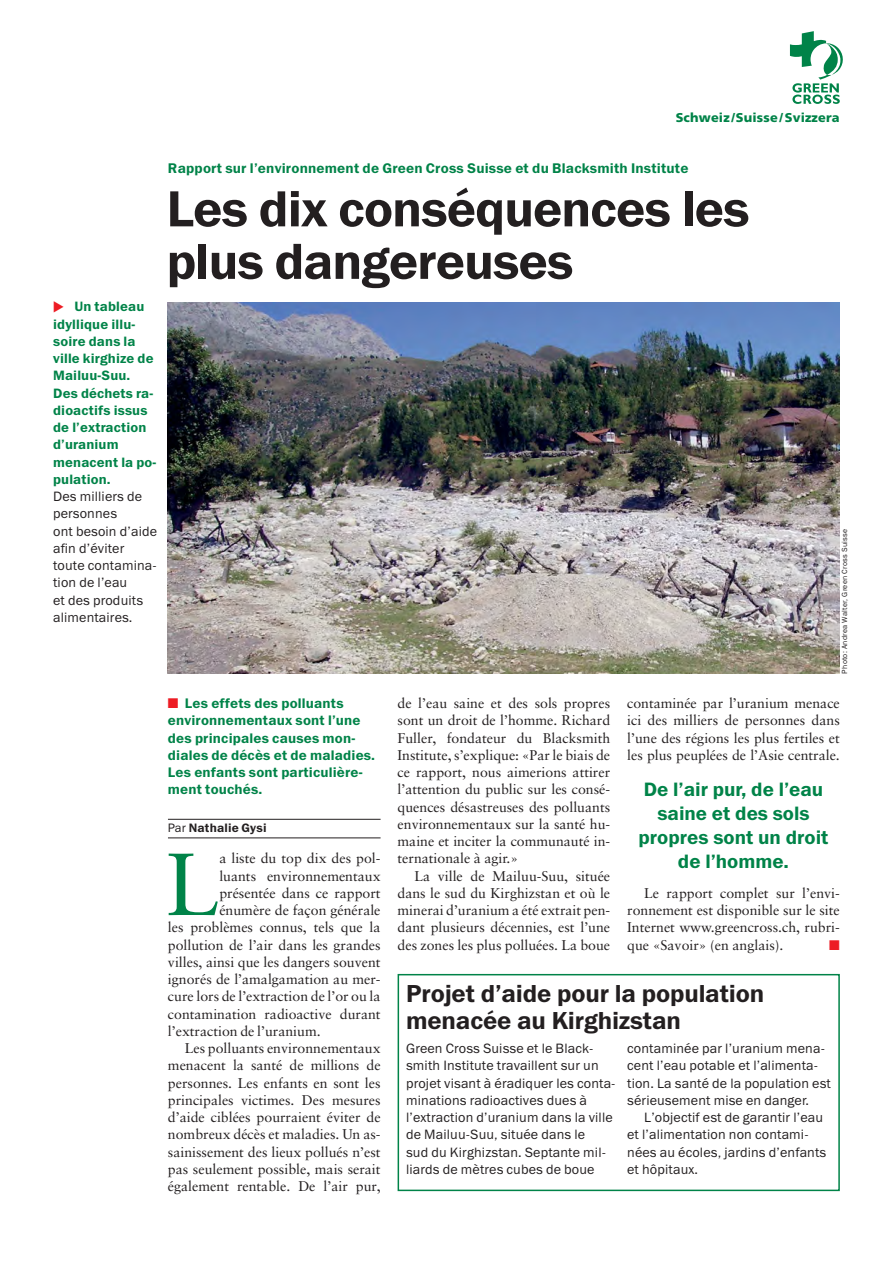
<style>
.page{position:relative;width:893px;height:1263px;background:#fff}
.page>*{position:absolute;margin:0;border:0;box-sizing:border-box;transform-origin:0 0}
.t1{font:88.2px "Sabon";color:#008348}
.t2{font:51px/52.5px "Franklin Gothic Demi T";letter-spacing:-.02em;color:#231f20}
.t3{font:24.75px/27px "Franklin Gothic Demi T";letter-spacing:-.005em;color:#231f20}
.t4{font:19.5px/24px "Franklin Gothic Demi T";color:#008348;text-align:center}
.t5{font:14.1px/17.2px "Sabon";color:#231f20;text-align:justify}
.t6{font:14.1px "Franklin Gothic Demi T";letter-spacing:.01em;color:#008348}
.t7{font:13.95px/17.2px "Franklin Gothic Demi T";letter-spacing:.01em;color:#008348}
.t8{font:13.95px "Zapf Dingbats ITC";color:#ed1c24}
.t9{font:13.65px/17.2px "Franklin Gothic Book T";letter-spacing:.01em;color:#231f20}
.t10{font:13.65px/17.2px "Franklin Gothic Demi T";letter-spacing:.01em;color:#008348}
.t11{font:900 12.75px "Frutiger";letter-spacing:.01em;color:#008348}
.t12{font:12.3px "Franklin Gothic Demi T";letter-spacing:.01em;color:#231f20}
.t13{font:7.5px "Franklin Gothic Book T";letter-spacing:.035em;color:#231f20}
.s1{color:#ed1c24}
.s2{font-family:"Franklin Gothic Book T"}
</style>
<div class="page">
<svg style="left:790px;top:31px;width:53px;height:73px"></svg>
<hr style="left:168px;top:819px;width:213px;height:1px;background:#231f20">
<hr style="left:168px;top:837px;width:213px;height:1px;background:#231f20">
<img style="left:168px;top:302px;width:672px;height:372px">
<div style="left:398px;top:974px;width:442px;height:217px;border:2px solid #008348"></div>
<p class="t11" style="left:676px;top:112px;width:166px">Schweiz/Suisse/Svizzera</p>
<p class="t10" style="left:53px;top:299px;width:105px;text-indent:21px">Un tableau idyllique illu - soire dans la ville kirghize de<br>Mailuu-Suu.<br>Des déchets ra&shy;dioactifs issus de l’extraction d’uranium<br>me nacent la po&shy;pulation.</p>
<p class="t9" style="left:53px;top:489px;width:105px">Des milliers de personnes<br>ont besoin d’aide afin d’éviter toute contamina&shy;tion de l’eau<br>et des produits alimen taires.</p>
<p class="t6" style="left:168px;top:164px;width:522px">Rapport sur l’environnement de Green Cross Suisse et du Blacksmith Institute</p>
<h2 class="t2" style="left:167px;top:187px;width:584px">Les dix conséquences les plus dangereuses</h2>
<p class="t13" style="left:842px;top:674px;width:146px;rotate:-90deg">Photo: Andrea Walter, Green Cross Suisse</p>
<p class="t7" style="left:168px;top:696px;width:209px"><span class="s1">■</span> Les effets des polluants environnementaux sont l’une des principales causes mon - diales de décès et de maladies.<br>Les enfants sont particulière&shy;ment touchés.</p>
<p class="t12" style="left:168px;top:824px;width:100px"><span class="s2">Par</span> Nathalie Gysi</p>
<h1 class="t1" style="left:165px;top:848px;width:55px">L</h1>
<p class="t5" style="left:219px;top:851px;width:163px">a liste du top dix des pol-</p>
<p class="t5" style="left:219px;top:868px;width:163px">luants environnementaux</p>
<p class="t5" style="left:219px;top:885px;width:163px">présentée dans ce rapport</p>
<p class="t5" style="left:219px;top:903px;width:163px">énumère de façon générale</p>
<p class="t5" style="left:168px;top:920px;width:214px">les problèmes connus, tels que la</p>
<p class="t5" style="left:168px;top:937px;width:214px">pollution de l’air dans les grandes</p>
<p class="t5" style="left:168px;top:954px;width:214px">villes, ainsi que les dangers souvent</p>
<p class="t5" style="left:168px;top:972px;width:214px">ignorés de l’amalgamation au mer-</p>
<p class="t5" style="left:168px;top:989px;width:214px">cure lors de l’extraction de l’or ou la</p>
<p class="t5" style="left:168px;top:1006px;width:214px">contamination radioactive durant</p>
<p class="t5" style="left:168px;top:1023px;width:154px">l’extraction de l’uranium.</p>
<p class="t5" style="left:185px;top:1041px;width:197px">Les polluants environnementaux</p>
<p class="t5" style="left:168px;top:1058px;width:214px">menacent la santé de millions de</p>
<p class="t5" style="left:168px;top:1075px;width:214px">personnes. Les enfants en sont les</p>
<p class="t5" style="left:168px;top:1092px;width:214px">principales victimes. Des mesures</p>
<p class="t5" style="left:168px;top:1110px;width:214px">d’aide ciblées pourraient éviter de</p>
<p class="t5" style="left:168px;top:1127px;width:214px">nombreux décès et maladies. Un as-</p>
<p class="t5" style="left:168px;top:1144px;width:214px">sainissement des lieux pollués n’est</p>
<p class="t5" style="left:168px;top:1161px;width:214px">pas seulement possible, mais serait</p>
<p class="t5" style="left:168px;top:1179px;width:214px">également rentable. De l’air pur,</p>
<p class="t5" style="left:398px;top:696px;width:214px">de l’eau saine et des sols propres sont un droit de l’homme. Richard Fuller, fondateur du Blacksmith Institute, s’explique: «Par le biais de ce rapport, nous aimerions attirer l’attention du public sur les consé&shy;quences désastreuses des polluants environnementaux sur la santé hu&shy;maine et inciter la communauté in&shy;ternationale à agir.»</p>
<p class="t5" style="left:398px;top:868px;width:214px;text-indent:17px">La ville de Mailuu-Suu, située dans le sud du Kirghizstan et où le minerai d’uranium a été extrait pen&shy;dant plusieurs décennies, est l’une des zones les plus polluées. La boue</p>
<p class="t5" style="left:627px;top:696px;width:214px">contaminée par l’uranium menace ici des milliers de personnes dans l’une des régions les plus fertiles et les plus peuplées de l’Asie centrale.</p>
<h3 class="t4" style="left:638px;top:779px;width:192px">De l’air pur, de l’eau saine et des sols propres sont un droit de l’homme.</h3>
<p class="t5" style="left:627px;top:885px;width:214px;text-indent:17px">Le rapport complet sur l’envi&shy;ronnement est disponible sur le site Internet www.greencross.ch, rubri&shy;que «Savoir» (en anglais).</p>
<p class="t8" style="left:829px;top:940px;width:12px">■</p>
<h3 class="t3" style="left:406px;top:982px;width:360px">Projet d’aide pour la population menacée au Kirghizstan</h3>
<p class="t9" style="left:406px;top:1041px;width:211px">Green Cross Suisse et le Black - smith Institute travaillent sur un projet visant à éradiquer les conta&shy;minations radioactives dues à l’extraction d’uranium dans la ville de Mailuu-Suu, située dans le<br>sud du Kirghizstan. Septante mil - liards de mètres cubes de boue</p>
<p class="t9" style="left:627px;top:1041px;width:205px">contaminée par l’uranium mena - cent l’eau potable et l’alimen ta - tion. La santé de la population est sérieusement mise en danger.</p>
<p class="t9" style="left:627px;top:1110px;width:201px;text-indent:17px">L’objectif est de garantir l’eau et l’alimentation non con ta mi - nées au écoles, jardins d’enfants et hôpitaux.</p>
</div>
